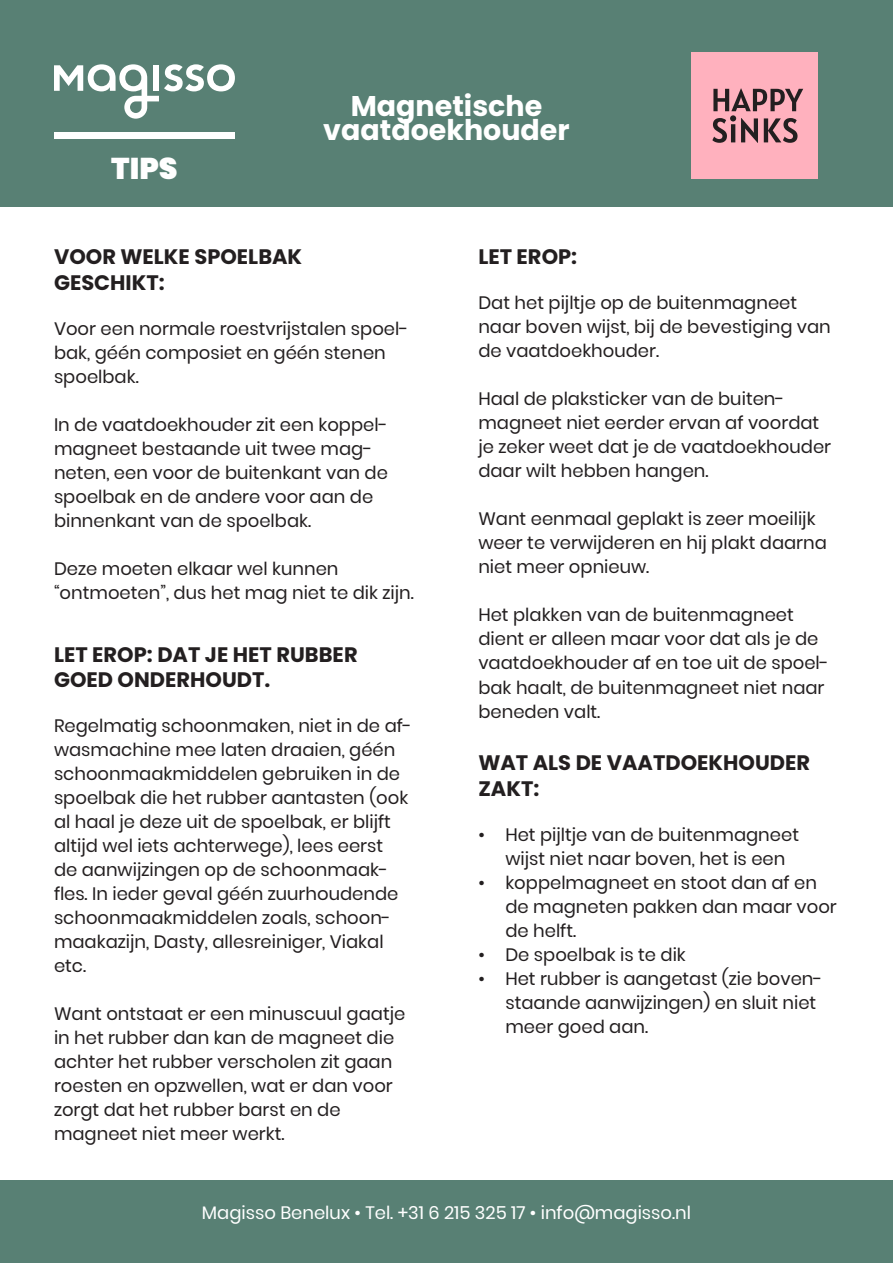
<style>
.page{position:relative;width:893px;height:1263px;background:#fff}
.page>*{position:absolute;margin:0;border:0;box-sizing:border-box;transform-origin:0 0}
.t1{font:900 30px "Poppins";color:#fff}
.t2{font:700 28.5px "Poppins";color:#fff}
.t3{font:700 21px/25.2px "Poppins";color:#231f20}
.t4{font:18px/24px "Poppins";color:#231f20}
.t5{font:18px "Poppins";color:#fff}
</style>
<div class="page">
<div style="left:0;top:0;width:893px;height:206px;background:#588074"></div>
<div style="left:0;top:1180px;width:893px;height:83px;background:#588074"></div>
<svg style="left:54px;top:64px;width:181px;height:55px"></svg>
<div style="left:54px;top:133px;width:181px;height:6px;background:#fff"></div>
<div style="left:692px;top:53px;width:126px;height:126px;background:#ffb1be"></div>
<svg style="left:712px;top:88px;width:91px;height:55px"></svg>
<p class="t1" style="left:111px;top:151px;width:68px">TIPS</p>
<p class="t2" style="left:351px;top:89px;width:193px">Magnetische</p>
<p class="t2" style="left:323px;top:113px;width:248px">vaatdoekhouder</p>
<p class="t3" style="left:54px;top:245px;width:250px">VOOR WELKE SPOELBAK<br>GESCHIKT:</p>
<p class="t4" style="left:54px;top:316px;width:356px">Voor een normale roestvrijstalen spoel&shy;bak, géén composiet en géén stenen spoelbak.</p>
<p class="t4" style="left:54px;top:412px;width:335px">In de vaatdoekhouder zit een koppel&shy;magneet bestaande uit twee mag&shy;neten, een voor de buitenkant van de spoelbak en de andere voor aan de binnenkant van de spoelbak.</p>
<p class="t4" style="left:54px;top:556px;width:286px">Deze moeten elkaar wel kunnen</p>
<p class="t4" style="left:54px;top:580px;width:361px">“ontmoeten”, dus het mag niet te dik zijn.</p>
<p class="t3" style="left:54px;top:642px;width:305px">LET EROP: DAT JE HET RUBBER<br>GOED ONDERHOUDT.</p>
<p class="t4" style="left:54px;top:714px;width:360px">Regelmatig schoonmaken, niet in de af&shy;wasmachine mee laten draaien, géén schoonmaakmiddelen gebruiken in de spoelbak die het rubber aantasten (ook al haal je deze uit de spoelbak, er blijft altijd wel iets achterwege), lees eerst<br>de aanwijzingen op de schoonmaak&shy;fles. In ieder geval géén zuurhoudende schoonmaakmiddelen zoals, schoon&shy;maakazijn, Dasty, allesreiniger, Viakal etc.</p>
<p class="t4" style="left:54px;top:1002px;width:353px">Want ontstaat er een minuscuul gaatje in het rubber dan kan de magneet die achter het rubber verscholen zit gaan roesten en opzwellen, wat er dan voor zorgt dat het rubber barst en de magneet niet meer werkt.</p>
<p class="t3" style="left:478px;top:245px;width:100px">LET EROP:</p>
<p class="t4" style="left:478px;top:291px;width:354px">Dat het pijltje op de buitenmagneet naar boven wijst, bij de bevestiging van de vaatdoekhouder.</p>
<p class="t4" style="left:478px;top:387px;width:354px">Haal de plaksticker van de buiten&shy;magneet niet eerder ervan af voordat je zeker weet dat je de vaatdoekhouder daar wilt hebben hangen.</p>
<p class="t4" style="left:478px;top:507px;width:350px">Want eenmaal geplakt is zeer moeilijk weer te verwijderen en hij plakt daarna niet meer opnieuw.</p>
<p class="t4" style="left:478px;top:603px;width:352px">Het plakken van de buitenmagneet dient er alleen maar voor dat als je de vaatdoekhouder af en toe uit de spoel&shy;bak haalt, de buitenmagneet niet naar beneden valt.</p>
<p class="t3" style="left:478px;top:751px;width:333px">WAT ALS DE VAATDOEKHOUDER<br>ZAKT:</p>
<p class="t4" style="left:505px;top:822px;width:295px;text-indent:-27px">• Het pijltje van de buitenmagneet wijst niet naar boven, het is een</p>
<p class="t4" style="left:505px;top:870px;width:333px;text-indent:-27px">• koppelmagneet en stoot dan af en de magneten pakken dan maar voor de helft.</p>
<p class="t4" style="left:478px;top:942px;width:209px">• De spoelbak is te dik</p>
<p class="t4" style="left:505px;top:966px;width:319px;text-indent:-27px">• Het rubber is aangetast (zie boven&shy;staande aanwijzingen) en sluit niet meer goed aan.</p>
<p class="t5" style="left:202px;top:1202px;width:491px">Magisso Benelux • Tel. +31 6 215 325 17 • info@magisso.nl</p>
</div>
